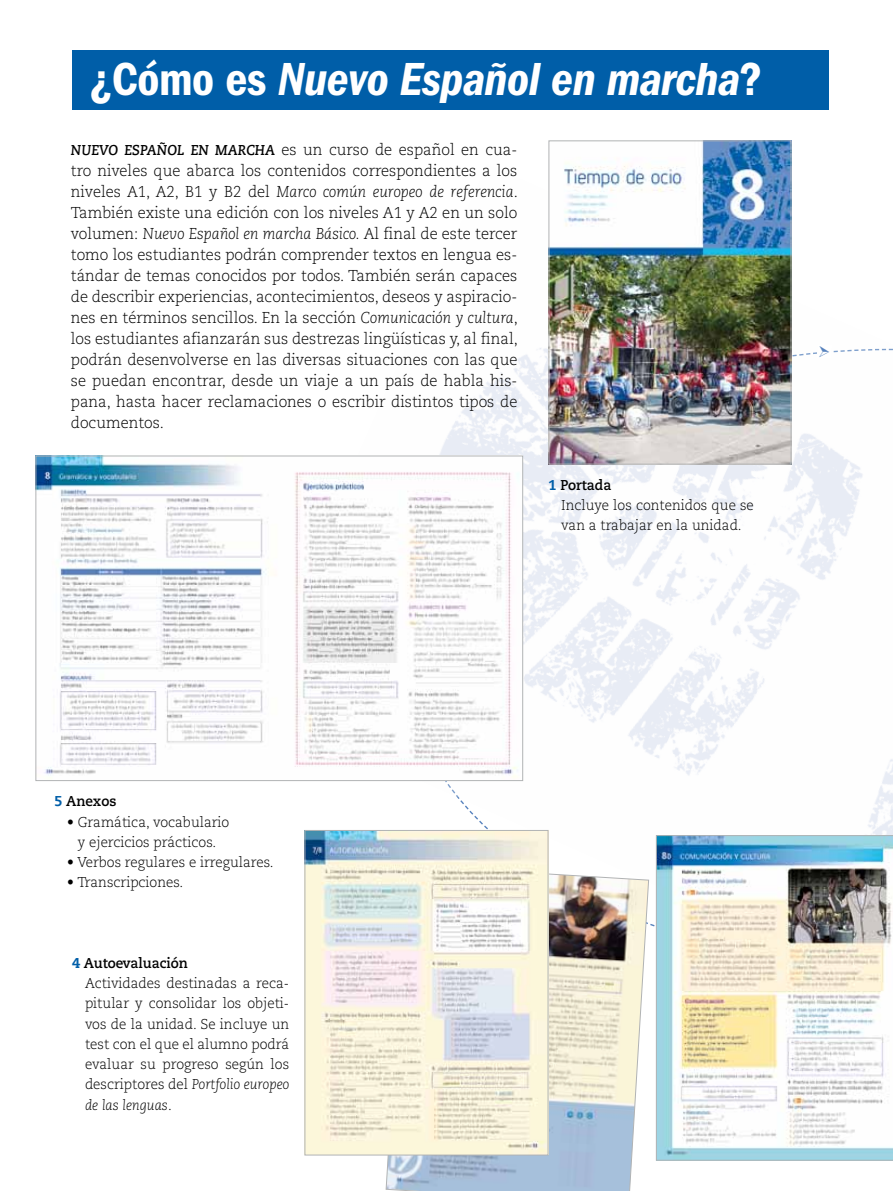
<style>
.page{position:relative;width:893px;height:1191px;background:#fff}
.page>*{position:absolute;margin:0;border:0;box-sizing:border-box;transform-origin:0 0}
.t1{font:48px "ITC Franklin Gothic Std Dm Cd It";letter-spacing:-.01em;color:#fff}
.t2{font:300 15.75px/21px "Caecilia LT Std";color:#000;text-align:justify;scale:.95 1}
.t3{font:300 14.25px/20.2px "Caecilia LT Std";color:#000;scale:.95 1}
.t4{font:700 14.25px "Caecilia LT Std";color:#000;scale:.95 1}
.s1{font-family:"ITC Franklin Gothic Std Dm Cd"}
.s2{font-weight:700;font-style:italic;font-size:14.25px}
.s3{font-style:italic}
.s4{font-weight:800;color:#005ea8}
.s5{font-weight:700}
</style>
<div class="page">
<img style="left:439px;top:164px;width:454px;height:861px">
<img style="left:37px;top:457px;width:484px;height:322px">
<div style="left:35px;top:455px;width:488px;height:326px;border:1px solid #b1b3b4"></div>
<svg style="left:385px;top:864px;width:264px;height:327px;background:#c6c9c8"></svg>
<img style="left:656px;top:835px;width:237px;height:325px">
<img style="left:550px;top:142px;width:239px;height:320px">
<div style="left:548px;top:140px;width:243px;height:324px;border:1px solid #b1b3b4"></div>
<img style="left:306px;top:832px;width:240px;height:321px">
<div style="left:304px;top:830px;width:244px;height:325px;border:1px solid #b1b3b4"></div>
<div style="left:72px;top:50px;width:757px;height:60px;background:#005ea8"></div>
<img style="left:579px;top:344px;width:314px;height:309px">
<svg style="left:597px;top:896px;width:16px;height:17px"></svg>
<h1 class="t1" style="left:89px;top:52px;width:675px"><span class="s1">¿Cómo es</span> Nuevo Español en marcha<span class="s1">?</span></h1>
<p class="t2" style="left:71px;top:139px;width:472px"><span class="s2">NUEVO ESPAÑOL EN MARCHA</span> es un curso de español en cua&shy;tro niveles que abarca los contenidos correspondientes a los niveles A1, A2, B1 y B2 del <span class="s3">Marco común europeo de referencia</span>.<br>También existe una edición con los niveles A1 y A2 en un solo volumen: <span class="s3">Nuevo Español en marcha Básico.</span> Al final de este tercer tomo los estudiantes podrán comprender textos en lengua es&shy;tándar de temas conocidos por todos. También serán capaces de describir experiencias, acontecimientos, deseos y aspiracio&shy;nes en términos sencillos. En la sección <span class="s3">Comunicación y cultura</span>, los estudiantes afianzarán sus destrezas lingüísticas y, al final, podrán desenvolverse en las diversas situaciones con las que se puedan encontrar, desde un viaje a un país de habla his&shy;pana, hasta hacer reclamaciones o escribir distintos tipos de documentos.</p>
<p class="t3" style="left:561px;top:475px;width:204px;text-indent:-13px"><span class="s4">1</span> <span class="s5">Portada<br></span>Incluye los contenidos que se van a trabajar en la unidad.</p>
<p class="t4" style="left:55px;top:793px;width:67px"><span class="s4">5</span> Anexos</p>
<p class="t3" style="left:67px;top:812px;width:172px;text-align:center">• Gramática, vocabulario y ejercicios prácticos.</p>
<p class="t3" style="left:67px;top:852px;width:219px">• Verbos regulares e irregulares.</p>
<p class="t3" style="left:67px;top:872px;width:124px">• Transcripciones.</p>
<p class="t3" style="left:85px;top:953px;width:216px;text-indent:-13px"><span class="s4">4</span> <span class="s5">Autoevaluación<br></span>Actividades destinadas a reca&shy;pitular y consolidar los objeti&shy;vos de la unidad. Se incluye un test con el que el alumno podrá evaluar su progreso según los descriptores del <span class="s3">Portfolio europeo de las lenguas</span>.</p>
</div>
